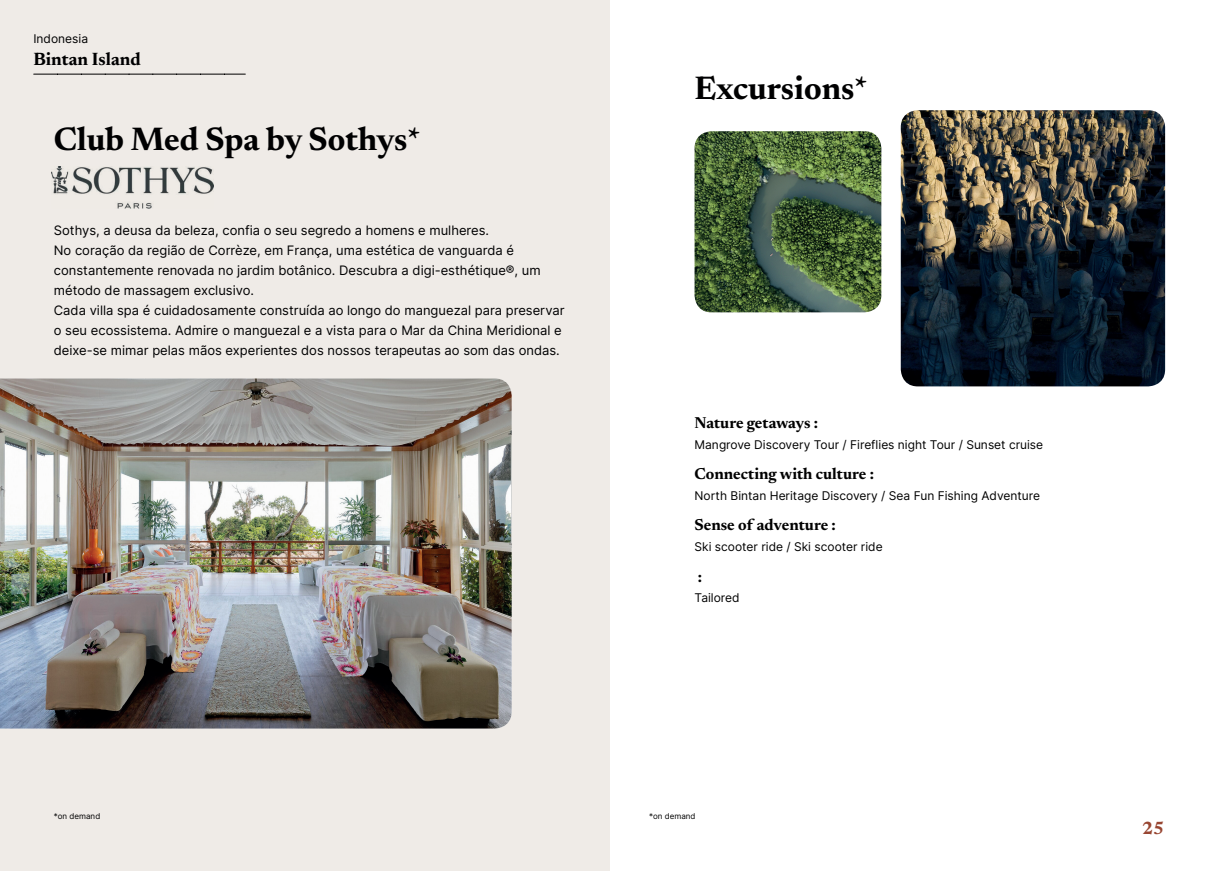
<style>
.page{position:relative;width:1219px;height:871px;background:#fff}
.page>*{position:absolute;margin:0;border:0;box-sizing:border-box;transform-origin:0 0}
.t1{font:700 33px "Newsreader 24 pt";color:#000001}
.t2{font:700 18px "Newsreader 24 pt";color:#000001}
.t3{font:700 18px "Newsreader 24 pt";color:#984632}
.t4{font:700 16px "Newsreader 24 pt";color:#000001}
.t5{font:13px/20px "Inter";color:#000001}
.t6{font:12px "Inter";color:#000001}
.t7{font:8px "Inter";color:#000001}
</style>
<div class="page">
<div style="left:0;top:0;width:609px;height:870px;background:#efebe7"></div>
<img style="left:0;top:378px;width:512px;height:350px">
<img style="left:694px;top:131px;width:187px;height:181px">
<img style="left:901px;top:110px;width:264px;height:276px">
<svg style="left:34px;top:74px;width:211px;height:1px"></svg>
<img style="left:52px;top:166px;width:161px;height:42px">
<p class="t6" style="left:33px;top:30px;width:56px">Indonesia</p>
<h2 class="t2" style="left:33px;top:46px;width:109px">Bintan Island</h2>
<h1 class="t1" style="left:54px;top:115px;width:368px">Club Med Spa by Sothys*</h1>
<p class="t5" style="left:54px;top:220px;width:512px">Sothys, a deusa da beleza, confia o seu segredo a homens e mulheres.<br>No coração da região de Corrèze, em França, uma estética de vanguarda é constantemente renovada no jardim botânico. Descubra a digi-esthétique®, um método de massagem exclusivo.<br>Cada villa spa é cuidadosamente construída ao longo do manguezal para preservar o seu ecossistema. Admire o manguezal e a vista para o Mar da China Meridional e deixe-se mimar pelas mãos experientes dos nossos terapeutas ao som das ondas.</p>
<p class="t7" style="left:54px;top:809px;width:48px">*on demand</p>
<h1 class="t1" style="left:694px;top:64px;width:175px">Excursions*</h1>
<p class="t4" style="left:694px;top:411px;width:125px">Nature getaways :</p>
<p class="t6" style="left:694px;top:435px;width:350px">Mangrove Discovery Tour / Fireflies night Tour / Sunset cruise</p>
<p class="t4" style="left:694px;top:462px;width:181px">Connecting with culture :</p>
<p class="t6" style="left:694px;top:486px;width:347px">North Bintan Heritage Discovery / Sea Fun Fishing Adventure</p>
<p class="t4" style="left:694px;top:513px;width:143px">Sense of adventure :</p>
<p class="t6" style="left:694px;top:537px;width:190px">Ski scooter ride / Ski scooter ride</p>
<p class="t4" style="left:698px;top:564px;width:6px">:</p>
<p class="t6" style="left:694px;top:589px;width:47px">Tailored</p>
<p class="t7" style="left:649px;top:809px;width:48px">*on demand</p>
<h2 class="t3" style="left:1142px;top:814px;width:24px">25</h2>
</div>
